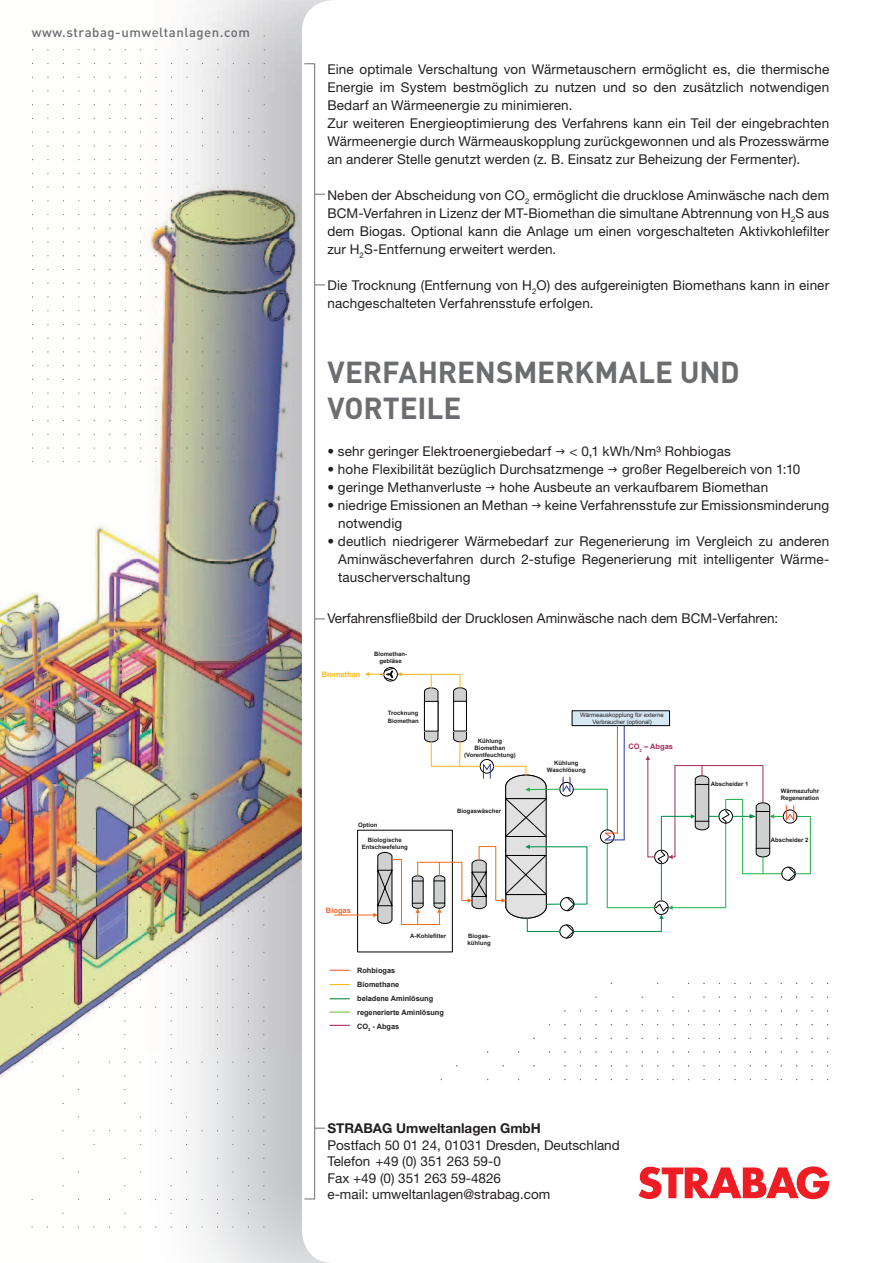
<style>
.page{position:relative;width:893px;height:1263px;background:#fff}
.page>*{position:absolute;margin:0;border:0;box-sizing:border-box;transform-origin:0 0}
.t1{font:700 30px/36px "DIN Pro";letter-spacing:-.005em;color:#6c6d70}
.t2{font:13.5px/18px "Helvetica Neue LT Pro";letter-spacing:.01em;color:#231f20}
.t3{font:700 13.5px "Helvetica Neue LT Pro";color:#231f20}
.t4{font:500 13.05px "DIN Pro";letter-spacing:.04em;color:#6c6d70}
.t5{font:700 7.5px "Arial";color:#fcb814}
.t6{font:700 7.5px "Arial";color:#a63060}
.t7{font:700 7.5px "Arial";color:#f26833}
.t8{font:700 7.35px/14.1px "Arial";color:#231f20}
.t9{font:700 6px/7.2px "Arial";color:#231f20;text-align:center}
.t10{font:6px/7.2px "Arial";color:#231f20;text-align:center}
</style>
<div class="page">
<img style="left:0;top:0;width:328px;height:1263px">
<div style="left:302px;top:0;width:591px;height:1263px;background:#fff;border-radius:32px"></div>
<hr style="left:314px;top:64px;width:1px;height:1135px;background:#6c6d70">
<svg style="left:331px;top:829px;width:499px;height:371px"></svg>
<div style="left:358px;top:830px;width:94px;height:122px;background:#fff"></div>
<hr style="left:334px;top:914px;width:40px;height:1px;background:#f36c21">
<svg style="left:673px;top:765px;width:110px;height:144px"></svg>
<svg style="left:770px;top:805px;width:41px;height:76px"></svg>
<svg style="left:365px;top:667px;width:308px;height:271px"></svg>
<svg style="left:330px;top:970px;width:20px;height:1px"></svg>
<svg style="left:330px;top:984px;width:20px;height:1px"></svg>
<svg style="left:330px;top:998px;width:20px;height:1px"></svg>
<hr style="left:330px;top:1011px;width:20px;height:2px;background:#79c142">
<svg style="left:330px;top:1025px;width:20px;height:1px"></svg>
<p class="t4" style="left:32px;top:23px;width:220px">www.strabag-umweltanlagen.com</p>
<p class="t2" style="left:327px;top:59px;width:503px">Eine optimale Verschaltung von Wärmetauschern ermöglicht es, die thermische Energie im System bestmöglich zu nutzen und so den zusätzlich notwendigen Bedarf an Wärmeenergie zu minimieren.<br>Zur weiteren Energieoptimierung des Verfahrens kann ein Teil der eingebrachten Wärmeenergie durch Wärmeauskopplung zurückgewonnen und als Prozesswärme an anderer Stelle genutzt werden (z. B. Einsatz zur Beheizung der Fermenter).</p>
<p class="t2" style="left:327px;top:185px;width:503px;text-align:justify">Neben der Abscheidung von CO<sub>2</sub> ermöglicht die drucklose Aminwäsche nach dem BCM-Verfahren in Lizenz der MT-Biomethan die simultane Abtrennung von H<sub>2</sub>S aus dem Biogas. Optional kann die Anlage um einen vorgeschalteten Aktivkohlefilter zur H<sub>2</sub>S-Entfernung erweitert werden.</p>
<p class="t2" style="left:327px;top:275px;width:503px">Die Trocknung (Entfernung von H<sub>2</sub>O) des aufgereinigten Biomethans kann in einer nachgeschalteten Verfahrensstufe erfolgen.</p>
<h1 class="t1" style="left:328px;top:353px;width:414px">VERFAHRENSMERKMALE UND<br>VORTEILE</h1>
<p class="t2" style="left:327px;top:441px;width:225px">• sehr geringer Elektroenergiebedarf</p>
<p class="t2" style="left:569px;top:441px;width:163px">&lt; 0,1 kWh/Nm³ Rohbiogas</p>
<p class="t2" style="left:327px;top:459px;width:278px">• hohe Flexibilität bezüglich Durchsatzmenge</p>
<p class="t2" style="left:622px;top:459px;width:180px">großer Regelbereich von 1:10</p>
<p class="t2" style="left:327px;top:477px;width:155px">• geringe Methanverluste</p>
<p class="t2" style="left:500px;top:477px;width:270px">hohe Ausbeute an verkaufbarem Biomethan</p>
<p class="t2" style="left:327px;top:495px;width:202px">• niedrige Emissionen an Methan</p>
<p class="t2" style="left:545px;top:495px;width:286px">keine Verfahrensstufe zur Emissionsminderung</p>
<p class="t2" style="left:338px;top:513px;width:66px">notwendig</p>
<p class="t2" style="left:338px;top:531px;width:493px;text-align:justify;text-indent:-11px">• deutlich niedrigerer Wärmebedarf zur Regenerierung im Vergleich zu anderen Aminwäscheverfahren durch 2-stufige Regenerierung mit intelligenter Wärme&shy;tausch erverschaltung</p>
<p class="t2" style="left:327px;top:609px;width:452px">Verfahrensfließbild der Drucklosen Aminwäsche nach dem BCM-Verfahren:</p>
<p class="t5" style="left:322px;top:669px;width:40px">Biomethan</p>
<p class="t9" style="left:374px;top:651px;width:34px">Biomethan&shy;gebläse</p>
<p class="t9" style="left:388px;top:710px;width:33px;text-align:left">Trocknung<br>Biomethan</p>
<p class="t9" style="left:358px;top:822px;width:21px">Option</p>
<p class="t9" style="left:362px;top:836px;width:48px">Biologische<br>Entschwefelung</p>
<p class="t7" style="left:326px;top:905px;width:27px">Biogas</p>
<p class="t9" style="left:464px;top:737px;width:53px">Kühlung<br>Biomethan (Vorentfeuchtung)</p>
<p class="t9" style="left:457px;top:808px;width:46px">Biogaswäscher</p>
<p class="t9" style="left:410px;top:932px;width:37px">A-Kohlefilter</p>
<p class="t9" style="left:467px;top:932px;width:25px;text-align:left">Biogas&shy;kühlung</p>
<p class="t8" style="left:357px;top:963px;width:88px">Rohbiogas<br>Biomethane<br>beladene Aminlösung regenerierte Aminlösung<br>CO<sub>2</sub> - Abgas</p>
<p class="t10" style="left:580px;top:711px;width:85px">Wärmeauskopplung für externe<br>Verbraucher (optional)</p>
<p class="t9" style="left:547px;top:759px;width:40px">Kühlung<br>Waschlösung</p>
<p class="t6" style="left:628px;top:741px;width:46px">CO<sub>2</sub> – Abgas</p>
<p class="t3" style="left:327px;top:1120px;width:215px">STRABAG Umweltanlagen GmbH</p>
<p class="t2" style="left:327px;top:1136px;width:294px;line-height:16.5px">Postfach 50 01 24, 01031 Dresden, Deutschland Telefon +49 (0) 351 263 59-0<br>Fax +49 (0) 351 263 59-4826<br>e-mail: umweltanlagen@strabag.com</p>
<p class="t9" style="left:711px;top:780px;width:39px">Abscheider 1</p>
<p class="t9" style="left:781px;top:788px;width:40px;text-align:left">Wärmezufuhr<br>Regeneration</p>
<p class="t9" style="left:771px;top:836px;width:39px">Abscheider 2</p>
</div>
